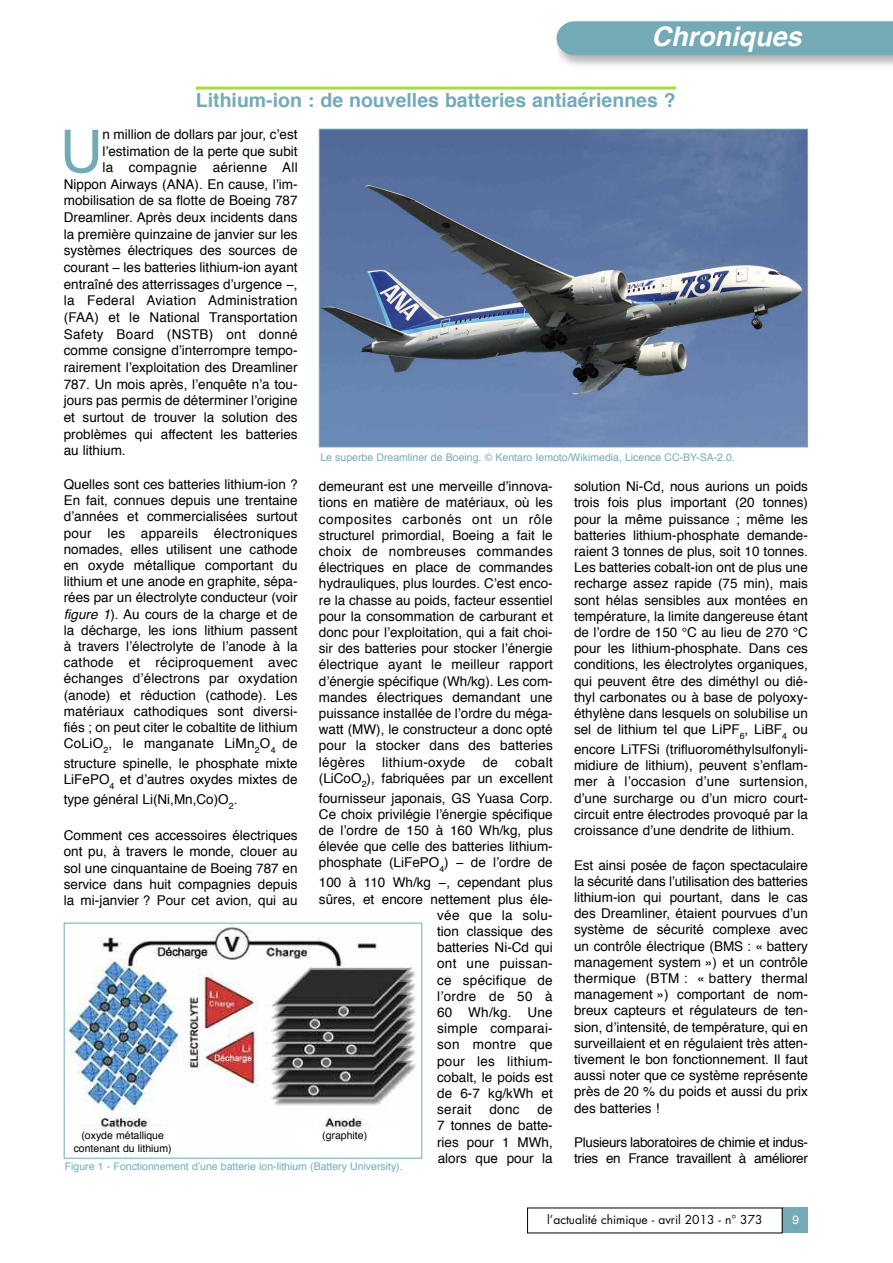
<style>
.page{position:relative;width:893px;height:1263px;background:#fff}
.page>*{position:absolute;margin:0;border:0;box-sizing:border-box;transform-origin:0 0}
.t1{font:59.1px "Helvetica";color:#73aab6}
.t2{font:italic 700 27px "Helvetica";color:#fff}
.t3{font:700 19.5px "Helvetica";color:#73aab6}
.t4{font:13.5px/16.2px "Helvetica";color:#000;text-align:justify}
.t5{font:13.5px "Helvetica";letter-spacing:.02em;color:#000}
.t6{font:13.5px/16.2px "Helvetica";letter-spacing:-.02em;color:#000}
.t7{font:12px "Futura";color:#000}
.t8{font:12px "Helvetica";color:#fff}
.t9{font:10.5px "Helvetica";color:#73aab6}
.t10{font:10.5px/12.6px "Helvetica";color:#000;text-align:center}
.s1{font-style:italic}
</style>
<div class="page">
<div style="left:557px;top:21px;width:336px;height:34px;background:#73aab6"></div>
<div style="left:782px;top:1208px;width:26px;height:25px;background:#73aab6"></div>
<hr style="left:196px;top:87px;width:480px;height:3px;background:#a9db39">
<img style="left:321px;top:131px;width:485px;height:314px">
<div style="left:319px;top:129px;width:489px;height:318px;border:1px solid #73aab6"></div>
<img style="left:66px;top:926px;width:350px;height:204px">
<div style="left:64px;top:923px;width:358px;height:235px;border:1px solid #73aab6"></div>
<h2 class="t2" style="left:652px;top:25px;width:151px">Chroniques</h2>
<h3 class="t3" style="left:196px;top:92px;width:481px">Lithium-ion : de nouvelles batteries antiaériennes ?</h3>
<h1 class="t1" style="left:60px;top:127px;width:44px">U</h1>
<p class="t4" style="left:102px;top:127px;width:197px">n million de dollars par jour, c’est</p>
<p class="t4" style="left:102px;top:144px;width:197px">l’estimation de la perte que subit</p>
<p class="t5" style="left:102px;top:162px;width:197px">la compagnie aérienne All</p>
<p class="t4" style="left:64px;top:177px;width:235px">Nippon Airways (ANA). En cause, l’im-</p>
<p class="t4" style="left:64px;top:194px;width:235px">mobilisation de sa flotte de Boeing 787</p>
<p class="t4" style="left:64px;top:210px;width:235px">Dreamliner. Après deux incidents dans</p>
<p class="t4" style="left:64px;top:227px;width:235px">la première quinzaine de janvier sur les</p>
<p class="t4" style="left:64px;top:244px;width:235px">systèmes électriques des sources de</p>
<p class="t4" style="left:64px;top:260px;width:235px">courant − les batteries lithium-ion ayant</p>
<p class="t4" style="left:64px;top:277px;width:235px">entraîné des atterrissages d’urgence −,</p>
<p class="t5" style="left:64px;top:295px;width:235px">la Federal Aviation Administration</p>
<p class="t4" style="left:64px;top:310px;width:235px">(FAA) et le National Transportation</p>
<p class="t5" style="left:64px;top:328px;width:235px">Safety Board (NSTB) ont donné</p>
<p class="t4" style="left:64px;top:344px;width:235px">comme consigne d’interrompre tempo-</p>
<p class="t4" style="left:64px;top:360px;width:235px">rairement l’exploitation des Dreamliner</p>
<p class="t4" style="left:64px;top:377px;width:235px">787. Un mois après, l’enquête n’a tou-</p>
<p class="t4" style="left:64px;top:394px;width:235px">jours pas permis de déterminer l’origine</p>
<p class="t4" style="left:64px;top:410px;width:235px">et surtout de trouver la solution des</p>
<p class="t4" style="left:64px;top:427px;width:235px">problèmes qui affectent les batteries</p>
<p class="t4" style="left:64px;top:443px;width:63px">au lithium.</p>
<p class="t4" style="left:64px;top:477px;width:235px">Quelles sont ces batteries lithium-ion ?<br>En fait, connues depuis une trentaine d’années et commercialisées surtout pour les appareils électroniques nomades, elles utilisent une cathode en oxyde métallique comportant du lithium et une anode en graphite, sépa&shy;rées par un électrolyte conducteur (voir <span class="s1">figure 1</span>). Au cours de la charge et de la décharge, les ions lithium passent à travers l’électrolyte de l’anode à la cathode et réciproquement avec échanges d’électrons par oxydation (anode) et réduction (cathode). Les matériaux cathodiques sont diversi&shy;fiés ; on peut citer le cobaltite de lithium CoLiO<sub>2</sub>, le manganate LiMn<sub>2</sub>O<sub>4</sub> de</p>
<p class="t4" style="left:64px;top:756px;width:235px">structure spinelle, le phosphate mixte<br>LiFePO<sub>4</sub> et d’autres oxydes mixtes de</p>
<p class="t4" style="left:64px;top:792px;width:175px">type général Li(Ni,Mn,Co)O<sub>2</sub>.</p>
<p class="t4" style="left:64px;top:828px;width:235px">Comment ces accessoires électriques ont pu, à travers le monde, clouer au sol une cinquantaine de Boeing 787 en service dans huit compagnies depuis la mi-janvier ? Pour cet avion, qui au</p>
<p class="t9" style="left:320px;top:453px;width:416px">Le superbe Dreamliner de Boeing. © Kentaro Iemoto/Wikimedia, Licence CC-BY-SA-2.0.</p>
<p class="t4" style="left:574px;top:479px;width:235px">solution Ni-Cd, nous aurions un poids trois fois plus important (20 tonnes) pour la même puissance ; même les batteries lithium-phosphate demande&shy;raient 3 tonnes de plus, soit 10 tonnes.<br>Les batteries cobalt-ion ont de plus une recharge assez rapide (75 min), mais sont hélas sensibles aux montées en température, la limite dangereuse étant de l’ordre de 150 °C au lieu de 270 °C pour les lithium-phosphate. Dans ces conditions, les électrolytes organiques, qui peuvent être des diméthyl ou dié&shy;thyl carbonates ou à base de polyoxy&shy;éthylène dans lesquels on solubilise un sel de lithium tel que LiPF<sub>6</sub>, LiBF<sub>4</sub> ou</p>
<p class="t4" style="left:574px;top:742px;width:235px">encore LiTFSi (trifluorométhylsulfonyli&shy;midiure de lithium), peuvent s’enflam&shy;mer à l’occasion d’une surtension, d’une surcharge ou d’un micro court&shy;circuit entre électrodes provoqué par la croissance d’une dendrite de lithium.</p>
<p class="t4" style="left:574px;top:858px;width:235px">Est ainsi posée de façon spectaculaire la sécurité dans l’utilisation des batteries lithium-ion qui pourtant, dans le cas des Dreamliner, étaient pourvues d’un système de sécurité complexe avec un contrôle électrique (BMS : « battery management system ») et un contrôle thermique (BTM : « battery thermal management ») comportant de nom&shy;breux capteurs et régulateurs de ten&shy;sion, d’intensité, de température, qui en surveillaient et en régulaient très atten&shy;tivement le bon fonctionnement. Il faut aussi noter que ce système représente près de 20 % du poids et aussi du prix des batteries !</p>
<p class="t6" style="left:574px;top:1135px;width:235px">Plusieurs laboratoires de chimie et indus&shy;tries en France travaillent à améliorer</p>
<p class="t4" style="left:319px;top:479px;width:235px">demeurant est une merveille d’innova&shy;tions en matière de matériaux, où les composites carbonés ont un rôle structurel primordial, Boeing a fait le choix de nombreuses commandes électriques en place de commandes hydrauliques, plus lourdes. C’est enco&shy;re la chasse au poids, facteur essentiel pour la consommation de carburant et donc pour l’exploitation, qui a fait choi&shy;sir des batteries pour stocker l’énergie électrique ayant le meilleur rapport d’énergie spécifique (Wh/kg). Les com&shy;mandes électriques demandant une puissance installée de l’ordre du méga&shy;watt (MW), le constructeur a donc opté pour la stocker dans des batteries légères</p>
<p class="t4" style="left:319px;top:755px;width:235px;text-align:right">cobalt<br>(LiCoO<sub>2</sub>), fabriquées par un excellent</p>
<p class="t4" style="left:319px;top:791px;width:235px">fournisseur japonais, GS Yuasa Corp.<br>Ce choix privilégie l’énergie spécifique de l’ordre de 150 à 160 Wh/kg, plus élevée que celle des batteries lithium&shy;phosphate (LiFePO<sub>4</sub>) − de l’ordre de</p>
<p class="t4" style="left:319px;top:875px;width:235px">100 à 110 Wh/kg −, cependant plus</p>
<p class="t4" style="left:319px;top:892px;width:235px">sûres, et encore nettement plus éle-</p>
<p class="t5" style="left:437px;top:909px;width:117px">vée que la solu-</p>
<p class="t4" style="left:437px;top:924px;width:117px">tion classique des</p>
<p class="t4" style="left:437px;top:940px;width:117px">batteries Ni-Cd qui</p>
<p class="t5" style="left:437px;top:958px;width:117px">ont une puissan-</p>
<p class="t5" style="left:437px;top:974px;width:117px">ce spécifique de</p>
<p class="t5" style="left:437px;top:990px;width:117px">l’ordre de 50 à</p>
<p class="t4" style="left:437px;top:1005px;width:117px">60 Wh/kg. Une</p>
<p class="t5" style="left:437px;top:1023px;width:117px">simple comparai-</p>
<p class="t5" style="left:437px;top:1039px;width:117px">son montre que</p>
<p class="t5" style="left:437px;top:1055px;width:117px">pour les lithium-</p>
<p class="t4" style="left:437px;top:1070px;width:117px">cobalt, le poids est</p>
<p class="t4" style="left:437px;top:1086px;width:117px">de 6-7 kg/kWh et</p>
<p class="t4" style="left:437px;top:1102px;width:36px">serait</p>
<p class="t4" style="left:489px;top:1102px;width:32px">donc</p>
<p class="t5" style="left:382px;top:756px;width:85px">lithium-oxyde</p>
<p class="t4" style="left:483px;top:755px;width:17px">de</p>
<p class="t4" style="left:437px;top:1102px;width:117px;text-indent:100px">de 7 tonnes de batte&shy;ries pour 1 MWh, alors que pour la</p>
<p class="t10" style="left:74px;top:1130px;width:100px">(oxyde métallique contenant du lithium)</p>
<p class="t10" style="left:322px;top:1130px;width:46px">(graphite)</p>
<p class="t9" style="left:65px;top:1162px;width:339px">Figure 1 - Fonctionnement d’une batterie ion-lithium (Battery University).</p>
<p class="t7" style="left:547px;top:1214px;width:217px">l’actualité chimique - avril 2013 - n° 373</p>
<p class="t8" style="left:793px;top:1215px;width:8px">9</p>
</div>
